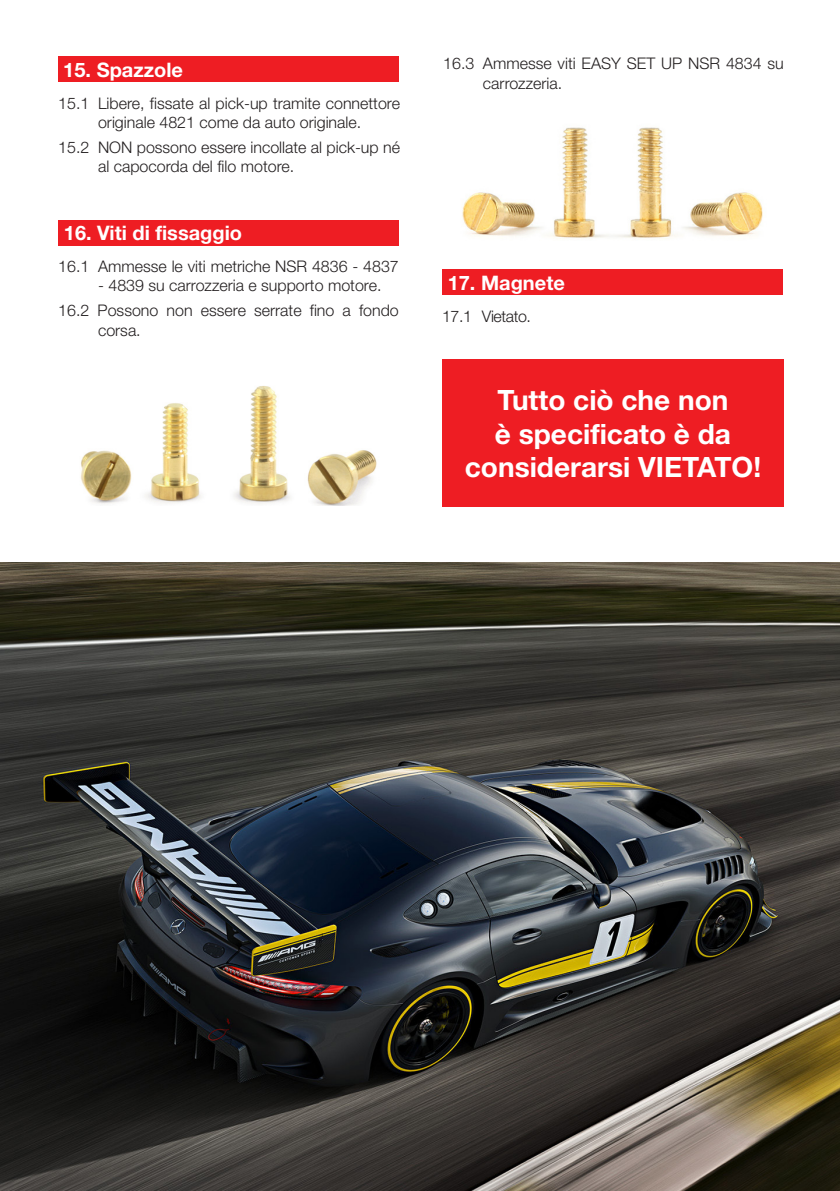
<style>
.page{position:relative;width:840px;height:1191px;background:#fff}
.page>*{position:absolute;margin:0;border:0;box-sizing:border-box;transform-origin:0 0}
.t1{font:700 28px/33.6px "Helvetica Neue";color:#fff;text-align:center}
.t2{font:700 20px "Helvetica Neue";color:#fff}
.t3{font:300 16px/19.2px "Helvetica Neue";color:#231f20}
.t4{font:300 16px "Helvetica Neue";letter-spacing:-.025em;color:#231f20}
</style>
<div class="page">
<div style="left:58px;top:57px;width:340px;height:25px;background:#ee1d23"></div>
<div style="left:58px;top:220px;width:340px;height:25px;background:#ee1d23"></div>
<img style="left:80px;top:386px;width:297px;height:119px">
<div style="left:442px;top:269px;width:340px;height:26px;background:#ee1d23"></div>
<div style="left:442px;top:359px;width:341px;height:147px;background:#ee1d23"></div>
<img style="left:462px;top:127px;width:301px;height:112px">
<img style="left:0;top:562px;width:839px;height:629px">
<p class="t2" style="left:63px;top:58px;width:121px">15. Spazzole</p>
<p class="t3" style="left:58px;top:94px;width:343px;text-align:center">15.1 Libere, fissate al pick-up tramite connettore originale 4821 come da auto originale.</p>
<p class="t3" style="left:98px;top:138px;width:303px;text-indent:-40px">15.2 NON possono essere incollate al pick-up né al capocorda del filo motore.</p>
<p class="t2" style="left:64px;top:221px;width:180px">16. Viti di fissaggio</p>
<p class="t3" style="left:58px;top:256px;width:342px">16.1 Ammesse le viti metriche NSR 4836 - 4837</p>
<p class="t3" style="left:58px;top:273px;width:342px;line-height:24.8px;text-indent:40px">- 4839 su carrozzeria e supporto motore.<br>16.2 Possono non essere serrate fino a fondo</p>
<p class="t3" style="left:98px;top:320px;width:44px">corsa.</p>
<p class="t3" style="left:482px;top:54px;width:302px;text-indent:-40px">16.3 Ammesse viti EASY SET UP NSR 4834 su carrozzeria.</p>
<p class="t2" style="left:447px;top:270px;width:119px">17. Magnete</p>
<p class="t4" style="left:442px;top:306px;width:90px">17.1 Vietato.</p>
<h1 class="t1" style="left:464px;top:382px;width:297px">Tutto ciò che non<br>è specificato è da considerarsi VIETATO!</h1>
</div>
